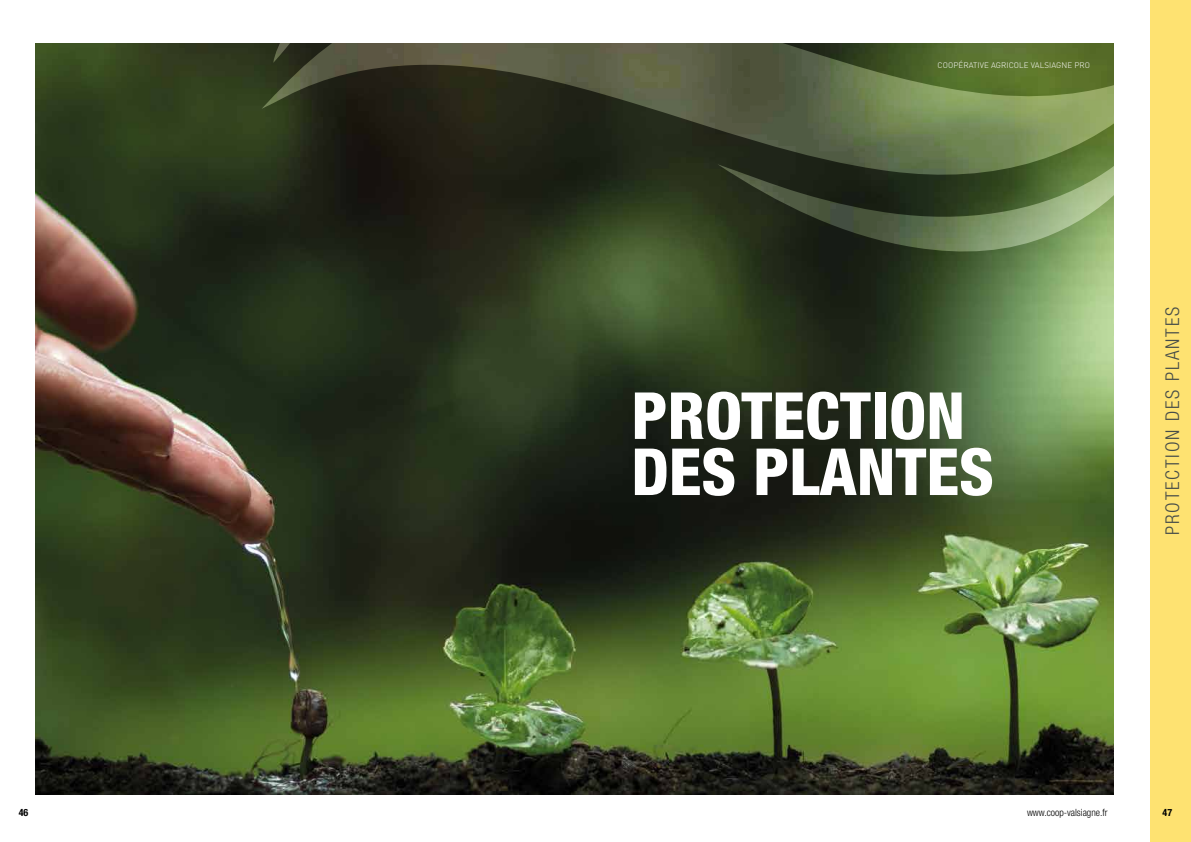
<style>
.page{position:relative;width:1191px;height:842px;background:#fff}
.page>*{position:absolute;margin:0;border:0;box-sizing:border-box;transform-origin:0 0}
.t1{font:800 condensed 65px/56.1px "Helvetica Neue LT Std";color:#fff}
.t2{font:300 condensed 19px "Helvetica Neue LT Std";letter-spacing:.1em;color:#474d49}
.t3{font:300 condensed 10px "Helvetica Neue LT Std";color:#000}
.t4{font:700 condensed 10px "Helvetica Neue LT Std";color:#000}
.t5{font:300 8px "DIN Pro";letter-spacing:.01em;color:#fff}
</style>
<div class="page">
<img style="left:35px;top:43px;width:1078px;height:751px">
<svg style="left:261px;top:43px;width:853px;height:142px;background:#394026"></svg>
<svg style="left:717px;top:101px;width:397px;height:151px;background:#546540"></svg>
<svg style="left:273px;top:43px;width:443px;height:20px;background:#5a5a43"></svg>
<div style="left:1150px;top:0;width:41px;height:842px;background:#fee271"></div>
<p class="t5" style="left:937px;top:60px;width:154px">COOPÉRATIVE AGRICOLE VALSIAGNE PRO</p>
<h1 class="t1" style="left:631px;top:387px;width:364px">PROTECTION<br>DES PLANTES</h1>
<h2 class="t2" style="left:1161px;top:535px;width:230px;rotate:-90deg">PROTECTION DES PLANTES</h2>
<p class="t4" style="left:19px;top:806px;width:11px">46</p>
<p class="t3" style="left:1027px;top:806px;width:82px">www.coop-valsiagne.fr</p>
<p class="t4" style="left:1162px;top:806px;width:11px">47</p>
</div>
